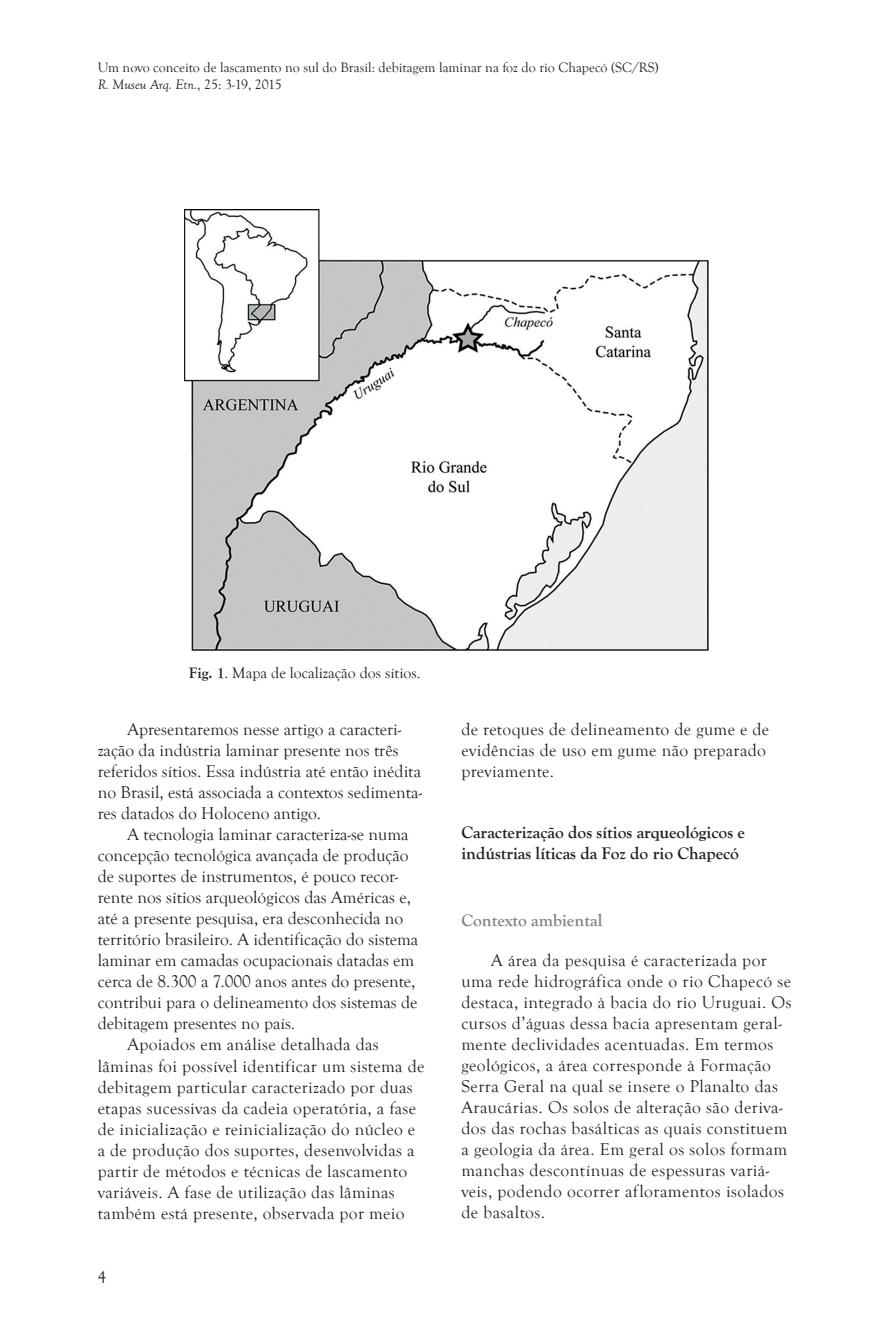
<style>
.page{position:relative;width:893px;height:1340px;background:#fff}
.page>*{position:absolute;margin:0;border:0;box-sizing:border-box;transform-origin:0 0}
.t1{font:17.5px/21px "Goudy Old Style T";letter-spacing:.02em;color:#231f20}
.t2{font:17.5px/21px "Goudy Old Style T";color:#231f20}
.t3{font:700 17.5px/21px "Goudy Old Style T";color:#231f20}
.t4{font:700 17.5px "Goudy Old Style T";color:#808285}
.t5{font:16.62px "Goudy Old Style T";color:#231f20}
.t6{font:15.75px "Goudy Old Style T";color:#231f20}
.t7{font:14px/16.8px "Goudy Old Style T";color:#231f20}
.s1{font-style:italic}
.s2{font-weight:700}
</style>
<div class="page">
<img style="left:184px;top:209px;width:525px;height:441px">
<p class="t7" style="left:98px;top:59px;width:563px">Um novo conceito de lascamento no sul do Brasil: debitagem laminar na foz do rio Chapecó (SC/RS)<br><span class="s1">R. Museu Arq. Etn.</span>, 25: 3-19, 2015</p>
<p class="t6" style="left:189px;top:663px;width:233px"><span class="s2">Fig. 1</span>. Mapa de localização dos sítios.</p>
<p class="t2" style="left:98px;top:719px;width:326px;text-indent:30px">Apresentaremos nesse artigo a caracteri&shy;zação da indústria laminar presente nos três referidos sítios. Essa indústria até então inédita no Brasil, está associada a contextos sedimenta&shy;res datados do Holoceno antigo.</p>
<p class="t2" style="left:127px;top:824px;width:283px">A tecnologia laminar caracteriza-se numa</p>
<p class="t2" style="left:98px;top:845px;width:313px">concepção tecnológica avançada de produção</p>
<p class="t2" style="left:98px;top:866px;width:302px">de suportes de instrumentos, é pouco recor-</p>
<p class="t2" style="left:98px;top:887px;width:315px">rente nos sítios arqueológicos das Américas e,</p>
<p class="t2" style="left:98px;top:908px;width:307px">até a presente pesquisa, era desconhecida no</p>
<p class="t2" style="left:98px;top:929px;width:322px">território brasileiro. A identificação do sistema</p>
<p class="t2" style="left:98px;top:950px;width:318px">laminar em camadas ocupacionais datadas em</p>
<p class="t2" style="left:98px;top:971px;width:319px">cerca de 8.300 a 7.000 anos antes do presente,</p>
<p class="t2" style="left:98px;top:992px;width:321px">contribui para o delineamento dos sistemas de</p>
<p class="t2" style="left:98px;top:1013px;width:199px">debitagem presentes no país.</p>
<p class="t1" style="left:127px;top:1034px;width:253px">Apoiados em análise detalhada das</p>
<p class="t1" style="left:98px;top:1055px;width:328px">lâminas foi possível identificar um sistema de</p>
<p class="t1" style="left:98px;top:1076px;width:317px">debitagem particular caracterizado por duas</p>
<p class="t1" style="left:98px;top:1097px;width:320px">etapas sucessivas da cadeia operatória, a fase</p>
<p class="t1" style="left:98px;top:1118px;width:319px">de inicialização e reinicialização do núcleo e</p>
<p class="t1" style="left:98px;top:1139px;width:318px">a de produção dos suportes, desenvolvidas a</p>
<p class="t1" style="left:98px;top:1160px;width:311px">partir de métodos e técnicas de lascamento</p>
<p class="t1" style="left:98px;top:1181px;width:298px">variáveis. A fase de utilização das lâminas</p>
<p class="t1" style="left:98px;top:1202px;width:308px">também está presente, observada por meio</p>
<p class="t5" style="left:98px;top:1266px;width:10px">4</p>
<p class="t1" style="left:461px;top:719px;width:309px">de retoques de delineamento de gume e de evidências de uso em gume não preparado previamente.</p>
<p class="t3" style="left:461px;top:822px;width:285px">Caracterização dos sítios arqueológicos e indústrias líticas da Foz do rio Chapecó</p>
<p class="t4" style="left:461px;top:910px;width:143px">Contexto ambiental</p>
<p class="t1" style="left:461px;top:950px;width:332px;text-indent:30px">A área da pesquisa é caracterizada por uma rede hidrográfica onde o rio Chapecó se destaca, integrado à bacia do rio Uruguai. Os cursos d’águas dessa bacia apresentam geral&shy;mente declividades acentuadas. Em termos geológicos, a área corresponde à Formação Serra Geral na qual se insere o Planalto das Araucárias. Os solos de alteração são deriva&shy;dos das rochas basálticas as quais constituem a geologia da área. Em geral os solos formam manchas descontínuas de espessuras variá&shy;veis, podendo ocorrer afloramentos isolados de basaltos.</p>
</div>
